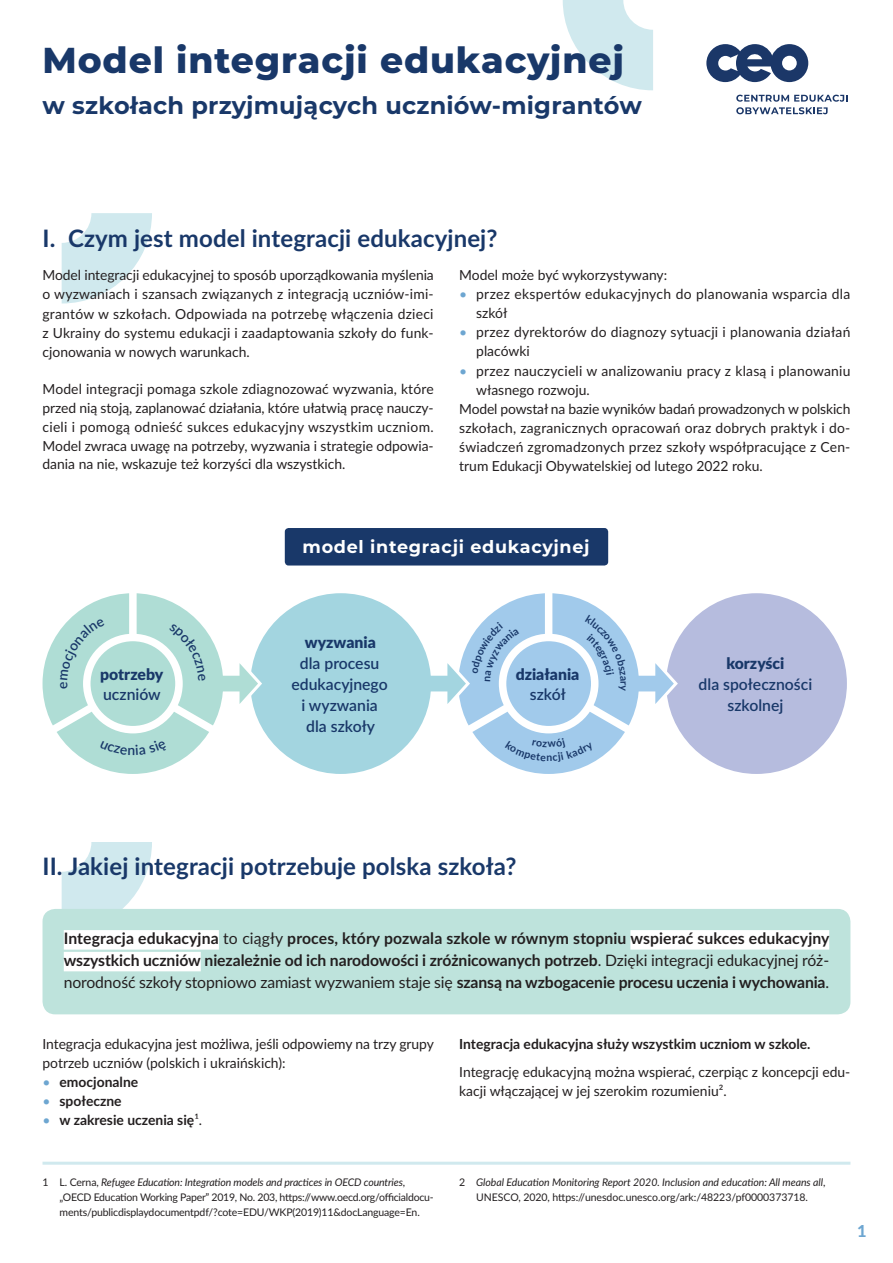
<style>
.page{position:relative;width:893px;height:1263px;background:#fff}
.page>*{position:absolute;margin:0;border:0;box-sizing:border-box;transform-origin:0 0}
.Basic_bez_wciecia{font:800 36px "Montserrat";letter-spacing:.025em;color:#193869}
.srodtytul{font:700 24px "Lato";letter-spacing:.005em;color:#193869}
.Basic_bez_wciecia-2{font:700 24px "Montserrat";letter-spacing:.01em;color:#193869}
.tytuł_grafu_Montserr{font:700 17.55px "Montserrat";letter-spacing:.04em;color:#fff}
.t1{font:800 16.5px "Lato";color:#6da6d1}
.Basic_bez_wciecia-3{font:700 15.75px/21.8px "Lato";letter-spacing:-.005em;color:#231f20;text-align:justify}
.w_kolkach{font:600 15.75px/21px "Lato";color:#193869;text-align:center}
.w_kolkach-2{font:900 15.75px/19.5px "Lato";color:#193869;text-align:center}
.Basic_bez_wciecia_od{font:13.8px/18.8px "Lato";color:#231f20}
.Basic_bez_wciecia-4{font:13.8px/19.2px "Lato";color:#231f20;text-align:justify}
.Basic_wypunkt{font:13.8px/19.2px "Lato";letter-spacing:.015em;color:#231f20}
.Basic_bez_wciecia_od-2{font:700 13.8px "Lato";color:#231f20}
.Basic_wypunkt-2{font:700 13.8px "Lato";color:#231f20}
.przypisy{font:10.5px/15px "Lato";letter-spacing:-.025em;color:#231f20}
.przypisy-2{font:italic 10.5px/15px "Lato";letter-spacing:-.005em;color:#231f20;text-align:center}
.s1{color:#6da6d1}
.s2{font-weight:600}
.s3{font-weight:900}
.s4{font-weight:400}
.s5{font-weight:400;color:#6da6d1}
.s6{font-style:italic}
.s7{font-style:normal}
</style>
<div class="page">
<svg style="left:563px;top:0;width:90px;height:90px"></svg>
<svg style="left:62px;top:213px;width:90px;height:90px"></svg>
<svg style="left:62px;top:842px;width:90px;height:67px"></svg>
<div style="left:666px;top:593px;width:181px;height:181px;background:#b6bcde;border-radius:50%"></div>
<div style="left:458px;top:593px;width:181px;height:181px;background:#a1caeb;border-radius:50%"></div>
<div style="left:250px;top:593px;width:181px;height:181px;background:#a3d5e0;border-radius:50%"></div>
<div style="left:43px;top:593px;width:180px;height:181px;background:#afddd5;border-radius:50%"></div>
<div style="left:43px;top:909px;width:807px;height:105px;background:#bee3dc;border-radius:13px"></div>
<div style="left:64px;top:930px;width:155px;height:19px;background:#fff"></div>
<div style="left:630px;top:930px;width:199px;height:19px;background:#fff"></div>
<div style="left:64px;top:952px;width:137px;height:19px;background:#fff"></div>
<svg style="left:706px;top:44px;width:102px;height:38px"></svg>
<svg style="left:736px;top:95px;width:112px;height:19px"></svg>
<div style="left:545px;top:564px;width:7px;height:74px;background:#fff"></div>
<div style="left:129px;top:564px;width:8px;height:74px;background:#fff"></div>
<div style="left:285px;top:528px;width:323px;height:37px;background:#193869;border-radius:4px"></div>
<hr style="left:43px;top:1162px;width:807px;height:3px;background:#d0e9ee">
<svg style="left:42px;top:618px;width:222px;height:137px"></svg>
<svg style="left:407px;top:615px;width:273px;height:147px"></svg>
<p class="Basic_bez_wciecia" style="left:43px;top:34px;width:583px">Model integracji edukacyjnej</p>
<p class="Basic_bez_wciecia-2" style="left:43px;top:88px;width:601px">w szkołach przyjmujących uczniów-migrantów</p>
<p class="srodtytul" style="left:43px;top:220px;width:456px">I. Czym jest model integracji edukacyjnej?</p>
<p class="Basic_bez_wciecia-4" style="left:43px;top:265px;width:393px">Model integracji edukacyjnej to sposób uporządkowania myślenia o wyzwaniach i szansach związanych z integracją uczniów-imi&shy;grantów w szkołach. Odpowiada na potrzebę włączenia dzieci z Ukrainy do systemu edukacji i zaadaptowania szkoły do funk&shy;cjonowania w nowych warunkach.</p>
<p class="Basic_bez_wciecia_od" style="left:43px;top:379px;width:393px;text-align:justify">Model integracji pomaga szkole zdiagnozować wyzwania, które przed nią stoją, zaplanować działania, które ułatwią pracę nauczy&shy;cieli i pomogą odnieść sukces edukacyjny wszystkim uczniom.<br>Model zwraca uwagę na potrzeby, wyzwania i strategie odpowia&shy;dania na nie, wskazuje też korzyści dla wszystkich.</p>
<p class="Basic_bez_wciecia_od" style="left:459px;top:265px;width:209px">Model może być wykorzystywany:</p>
<p class="Basic_wypunkt" style="left:476px;top:284px;width:376px;text-indent:-17px"><span class="s1">•</span> przez ekspertów edukacyjnych do planowania wsparcia dla szkół</p>
<p class="Basic_wypunkt" style="left:476px;top:322px;width:376px;text-indent:-17px"><span class="s1">•</span> przez dyrektorów do diagnozy sytuacji i planowania działań placówki</p>
<p class="Basic_wypunkt" style="left:476px;top:360px;width:376px;text-indent:-17px"><span class="s1">•</span> przez nauczycieli w analizowaniu pracy z klasą i planowaniu własnego rozwoju.</p>
<p class="Basic_bez_wciecia-4" style="left:459px;top:399px;width:393px">Model powstał na bazie wyników badań prowadzonych w polskich szkołach, zagranicznych opracowań oraz dobrych praktyk i do&shy;świadczeń zgromadzonych przez szkoły współpracujące z Cen&shy;trum Edukacji Obywatelskiej od lutego 2022 roku.</p>
<p class="w_kolkach-2" style="left:100px;top:664px;width:65px;text-align:left">potrzeby <span class="s2">uczniów</span></p>
<p class="tytuł_grafu_Montserr" style="left:302px;top:534px;width:289px">model integracji edukacyjnej</p>
<p class="w_kolkach" style="left:292px;top:631px;width:98px"><span class="s3">wyzwania<br></span>dla procesu edukacyjnego i wyzwania dla szkoły</p>
<p class="w_kolkach-2" style="left:516px;top:664px;width:65px">działania <span class="s2">szkół</span></p>
<p class="w_kolkach" style="left:699px;top:652px;width:115px"><span class="s3">korzyści<br></span>dla społeczności szkolnej</p>
<p class="srodtytul" style="left:43px;top:848px;width:475px">II. Jakiej integracji potrzebuje polska szkoła?</p>
<p class="Basic_bez_wciecia-3" style="left:64px;top:927px;width:767px">Integracja edukacyjna <span class="s4">to ciągły</span> proces, który pozwala szkole w równym stopniu wspierać sukces edukacyjny wszystkich uczniów niezależnie od ich narodowości i zróżnicowanych potrzeb<span class="s4">. Dzięki integracji edukacyjnej róż&shy;norodność szkoły stopniowo zamiast wyzwaniem staje się</span> szansą na wzbogacenie procesu uczenia i wychowania<span class="s4">.</span></p>
<p class="Basic_bez_wciecia_od" style="left:43px;top:1034px;width:393px">Integracja edukacyjna jest możliwa, jeśli odpowiemy na trzy grupy potrzeb uczniów (polskich i ukraińskich):</p>
<p class="Basic_wypunkt-2" style="left:43px;top:1071px;width:97px"><span class="s5">•</span> emocjonalne</p>
<p class="Basic_wypunkt-2" style="left:43px;top:1091px;width:81px"><span class="s5">•</span> społeczne</p>
<p class="Basic_wypunkt-2" style="left:43px;top:1110px;width:161px"><span class="s5">•</span> w zakresie uczenia się<span class="s4">1.</span></p>
<p class="Basic_bez_wciecia_od-2" style="left:459px;top:1034px;width:353px">Integracja edukacyjna służy wszystkim uczniom w szkole.</p>
<p class="Basic_bez_wciecia_od" style="left:459px;top:1062px;width:393px">Integrację edukacyjną można wspierać, czerpiąc z koncepcji edu&shy;kacji włączającej w jej szerokim rozumieniu2.</p>
<p class="przypisy" style="left:60px;top:1174px;width:376px;text-indent:-17px">1 L. Cerna, <span class="s6">Refugee Education: Integration models and practices in OECD countries</span>, „OECD Education Working Paper” 2019, No. 203, https://www.oecd.org/officialdocu&shy;ments/publicdisplaydocumentpdf/?cote=EDU/WKP(2019)11&amp;docLanguage=En.</p>
<p class="przypisy-2" style="left:459px;top:1174px;width:368px"><span class="s7">2</span> Global Education Monitoring Report 2020. Inclusion and education: All means all<span class="s7">,<br>UNESCO, 2020, https://unesdoc.unesco.org/ark:/48223/pf0000373718.</span></p>
<p class="t1" style="left:857px;top:1218px;width:11px">1</p>
</div>
